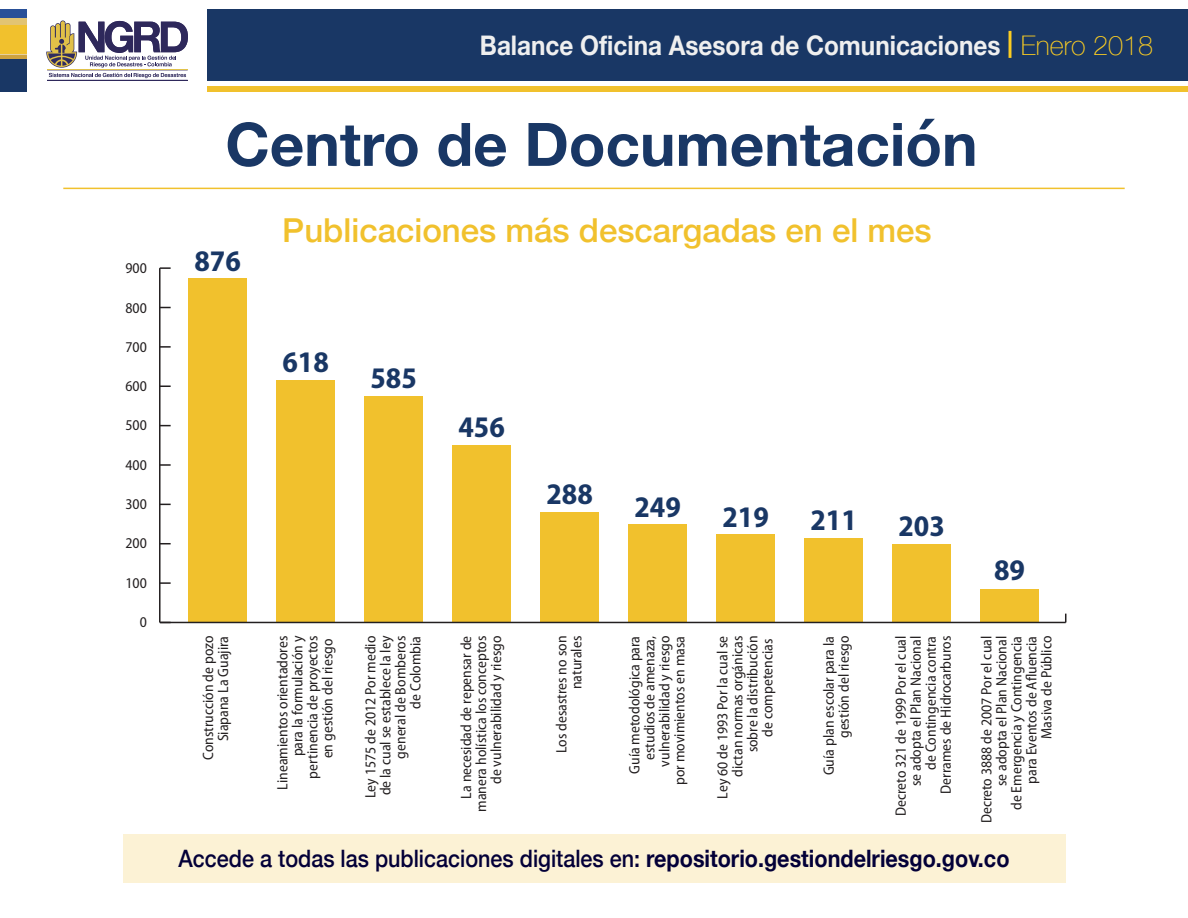
<style>
.page{position:relative;width:1188px;height:918px;background:#fff}
.page>*{position:absolute;margin:0;border:0;box-sizing:border-box;transform-origin:0 0}
.t1{font:700 60px "Helvetica Neue";color:#193765}
.t2{font:500 33px "Helvetica Neue";color:#f1c12d}
.t3{font:700 semi-condensed 30px "Myriad Pro";color:#193765}
.t4{font:700 27px "Helvetica Neue";color:#efefef;scale:.9 1}
.t5{font:500 24px "Helvetica Neue";color:#030038;scale:.9 1}
.t6{font:semi-condensed 15px/15px "Myriad Pro";color:#231f20;text-align:right}
.s1{color:#fdce22}
.s2{font-weight:100;color:#fdce22}
.s3{font-weight:700}
</style>
<div class="page">
<div style="left:893px;top:544px;width:58px;height:78px;background:#f1c12d"></div>
<div style="left:981px;top:589px;width:58px;height:33px;background:#f1c12d"></div>
<div style="left:805px;top:538px;width:58px;height:84px;background:#f1c12d"></div>
<div style="left:717px;top:534px;width:58px;height:88px;background:#f1c12d"></div>
<div style="left:629px;top:524px;width:58px;height:98px;background:#f1c12d"></div>
<div style="left:541px;top:512px;width:58px;height:110px;background:#f1c12d"></div>
<div style="left:453px;top:445px;width:58px;height:177px;background:#f1c12d"></div>
<div style="left:365px;top:396px;width:58px;height:226px;background:#f1c12d"></div>
<div style="left:277px;top:380px;width:58px;height:242px;background:#f1c12d"></div>
<div style="left:189px;top:278px;width:58px;height:344px;background:#f1c12d"></div>
<div style="left:123px;top:835px;width:942px;height:48px;background:#fcf2d5"></div>
<hr style="left:63px;top:188px;width:1062px;height:1px;background:#f1c12d">
<div style="left:0;top:18px;width:27px;height:9px;background:#e2c472"></div>
<svg style="left:0;top:54px;width:27px;height:6px"></svg>
<div style="left:0;top:9px;width:27px;height:9px;background:#295098"></div>
<div style="left:0;top:25px;width:27px;height:29px;background:#f1c12d"></div>
<div style="left:0;top:60px;width:27px;height:32px;background:#193765"></div>
<div style="left:207px;top:9px;width:981px;height:72px;background:#193765"></div>
<div style="left:208px;top:87px;width:980px;height:5px;background:#f1c12d"></div>
<hr style="left:47px;top:80px;width:141px;height:1px;background:#2e285b">
<svg style="left:46px;top:20px;width:142px;height:58px"></svg>
<hr style="left:160px;top:622px;width:906px;height:1px;background:#231f20">
<hr style="left:159px;top:268px;width:2px;height:354px;background:#231f20">
<svg style="left:160px;top:582px;width:11px;height:2px"></svg>
<svg style="left:160px;top:346px;width:11px;height:2px"></svg>
<svg style="left:160px;top:464px;width:11px;height:2px"></svg>
<svg style="left:160px;top:267px;width:11px;height:2px"></svg>
<p class="t6" style="left:125px;top:260px;width:23px">900</p>
<p class="t6" style="left:125px;top:300px;width:23px">800</p>
<p class="t6" style="left:125px;top:339px;width:23px">700</p>
<p class="t6" style="left:125px;top:378px;width:23px">600</p>
<p class="t6" style="left:125px;top:418px;width:23px">500</p>
<p class="t6" style="left:125px;top:457px;width:23px">400</p>
<p class="t6" style="left:125px;top:496px;width:23px">300</p>
<p class="t6" style="left:125px;top:536px;width:23px">200</p>
<p class="t6" style="left:125px;top:575px;width:23px">100</p>
<p class="t6" style="left:140px;top:614px;width:9px">0</p>
<h3 class="t4" style="left:480px;top:25px;width:749px">Balance Oficina Asesora de Comunicaciones <span class="s1">|</span> <span class="s2">Enero 2018</span></h3>
<h1 class="t1" style="left:225px;top:97px;width:754px">Centro de Documentación</h1>
<h3 class="t3" style="left:195px;top:241px;width:48px">876</h3>
<h2 class="t2" style="left:282px;top:204px;width:651px">Publicaciones más descargadas en el mes</h2>
<h3 class="t3" style="left:282px;top:343px;width:48px">618</h3>
<h3 class="t3" style="left:370px;top:359px;width:48px">585</h3>
<h3 class="t3" style="left:458px;top:408px;width:48px">456</h3>
<h3 class="t3" style="left:546px;top:474px;width:48px">288</h3>
<h3 class="t3" style="left:634px;top:488px;width:48px">249</h3>
<h3 class="t3" style="left:722px;top:497px;width:48px">219</h3>
<h3 class="t3" style="left:810px;top:500px;width:48px">211</h3>
<h3 class="t3" style="left:898px;top:506px;width:48px">203</h3>
<h3 class="t3" style="left:994px;top:551px;width:32px">89</h3>
<p class="t6" style="left:363px;top:798px;width:163px;rotate:-90deg">Ley 1575 de 2012 Por medio de la cual se establece la ley general de Bomberos<br>de Colombia</p>
<p class="t6" style="left:200px;top:760px;width:126px;rotate:-90deg">Construcción de pozo<br>Siapana La Guajira</p>
<p class="t6" style="left:275px;top:790px;width:155px;rotate:-90deg">Lineamientos orientadores para la formulación y pertinencia de proyectos en gestión del riesgo</p>
<p class="t6" style="left:715px;top:799px;width:164px;rotate:-90deg">Ley 60 de 1993 Por la cual se dictan normas orgánicas sobre la distribución<br>de competencias</p>
<p class="t6" style="left:627px;top:785px;width:151px;rotate:-90deg">Guía metodológica para estudios de amenaza, vulnerabilidad y riesgo por movimientos en masa</p>
<p class="t6" style="left:821px;top:775px;width:141px;rotate:-90deg">Guía plan escolar para la gestión del riesgo</p>
<p class="t6" style="left:458px;top:812px;width:178px;rotate:-90deg">La necesidad de repensar de manera holística los conceptos de vulnerabilidad y riesgo</p>
<p class="t6" style="left:554px;top:753px;width:119px;rotate:-90deg">Los desastres no son naturales</p>
<p class="t6" style="left:979px;top:823px;width:189px;rotate:-90deg">Decreto 3888 de 2007 Por el cual se adopta el Plan Nacional<br>de Emergencia y Contingencia para Eventos de A uencia<br>Masiva de Público</p>
<p class="t6" style="left:893px;top:816px;width:182px;rotate:-90deg">Decreto 321 de 1999 Por el cual se adopta el Plan Nacional<br>de Contingencia contra<br>Derrames de Hidrocarburos</p>
<h3 class="t5" style="left:179px;top:839px;width:925px">Accede a todas las publicaciones digitales en: <span class="s3">repositorio.gestiondelriesgo.gov.co</span></h3>
</div>
